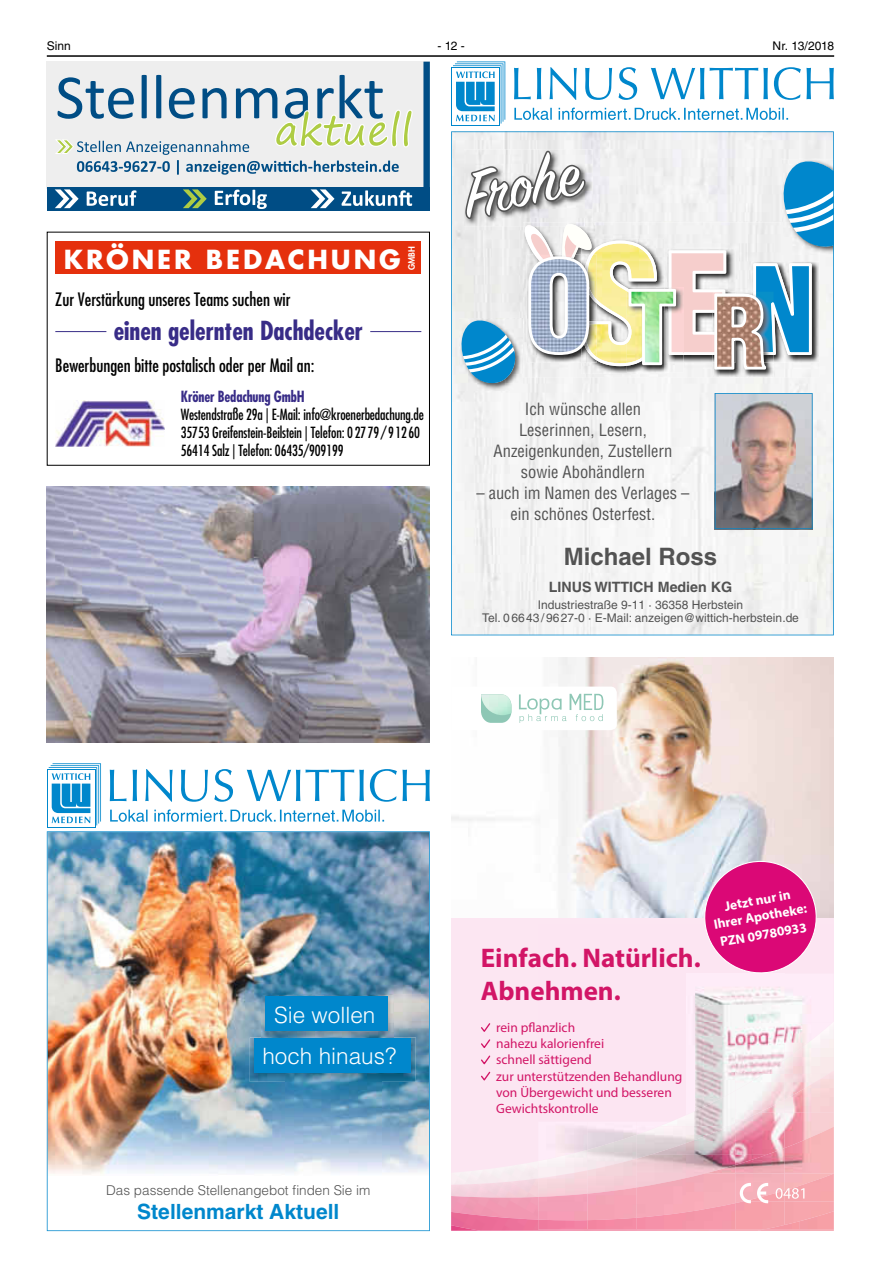
<style>
.page{position:relative;width:881px;height:1263px;background:#fff}
.page>*{position:absolute;margin:0;border:0;box-sizing:border-box;transform-origin:0 0}
.t1{font:70.5px "Sign Painter House Script";color:#fff}
.t2{font:700 27px/32.4px "Myriad Pro";color:#d21566}
.t3{font:700 25.65px "Futura LT";letter-spacing:.11em;color:#fff}
.t4{font:700 condensed 25.5px "Futura LT";color:#382c87}
.t5{font:700 24px "Helvetica LT";color:#535353}
.t6{font:300 22.5px/41.7px "Helvetica LT";color:#fff;text-align:center}
.t7{font:700 21px "Helvetica LT";color:#0087cc}
.t8{font:condensed 18px "Futura LT";color:#000}
.t9{font:condensed 16.5px/21px "Helvetica LT";color:#535353;text-align:center}
.t10{font:condensed 15px/18px "Futura LT";letter-spacing:-.01em;color:#000;scale:.95 1}
.t11{font:700 condensed 15px "Futura LT";letter-spacing:-.01em;color:#382c87;scale:.95 1}
.t12{font:700 14.25px "Helvetica LT";color:#535353}
.t13{font:13.5px/16.2px "Myriad Pro";color:#d21566}
.t14{font:300 13.5px "Helvetica LT";color:#535353}
.t15{font:700 13.5px/16.2px "Myriad Pro";color:#fff;text-align:center}
.t16{font:12px/13.5px "Helvetica LT";color:#535353;text-align:center}
.t17{font:12px "Helvetica LT";color:#000}
.t18{font:800 8.55px "Futura LT";color:#fff}
</style>
<div class="page">
<hr style="left:47px;top:55px;width:786px;height:2px;background:#000">
<div style="left:47px;top:232px;width:382px;height:234px;border:1px solid #000"></div>
<div style="left:55px;top:241px;width:366px;height:33px;background:#e5300d"></div>
<hr style="left:370px;top:331px;width:51px;height:1px;background:#382c87">
<hr style="left:55px;top:331px;width:51px;height:1px;background:#382c87">
<img style="left:56px;top:401px;width:109px;height:45px">
<div style="left:451px;top:67px;width:48px;height:58px;background:#0087cc"></div>
<div style="left:452px;top:68px;width:46px;height:57px;background:#fff"></div>
<svg style="left:453px;top:61px;width:380px;height:63px"></svg>
<svg style="left:451px;top:131px;width:382px;height:504px;fill:#f2f2f1"></svg>
<svg style="left:714px;top:393px;width:98px;height:136px;background:#aea09f"></svg>
<div style="left:47px;top:62px;width:382px;height:127px;background:#eee"></div>
<div style="left:47px;top:187px;width:143px;height:23px;background:#004d85"></div>
<svg style="left:55px;top:189px;width:81px;height:19px"></svg>
<svg style="left:143px;top:62px;width:286px;height:125px"></svg>
<svg style="left:56px;top:75px;width:357px;height:100px"></svg>
<div style="left:175px;top:187px;width:143px;height:23px;background:#004d85"></div>
<svg style="left:215px;top:190px;width:52px;height:19px"></svg>
<svg style="left:183px;top:189px;width:24px;height:19px"></svg>
<div style="left:302px;top:187px;width:127px;height:23px;background:#004d85"></div>
<svg style="left:310px;top:189px;width:102px;height:19px"></svg>
<img style="left:47px;top:831px;width:382px;height:400px">
<img style="left:261px;top:996px;width:132px;height:41px">
<div style="left:265px;top:996px;width:123px;height:35px;background:#0087cc"></div>
<img style="left:250px;top:1037px;width:165px;height:45px">
<div style="left:254px;top:1038px;width:156px;height:35px;background:#0087cc"></div>
<svg style="left:47px;top:769px;width:2px;height:58px"></svg>
<div style="left:48px;top:770px;width:46px;height:56px;background:#fff"></div>
<svg style="left:49px;top:763px;width:380px;height:62px"></svg>
<img style="left:47px;top:487px;width:382px;height:255px">
<img style="left:558px;top:657px;width:275px;height:260px">
<img style="left:451px;top:1204px;width:87px;height:8px">
<img style="left:451px;top:1212px;width:87px;height:13px">
<img style="left:451px;top:1225px;width:382px;height:6px">
<div style="left:784px;top:924px;width:49px;height:49px;background:#fce5f2"></div>
<img style="left:767px;top:973px;width:66px;height:50px">
<img style="left:767px;top:1026px;width:17px;height:34px">
<img style="left:767px;top:1060px;width:17px;height:14px">
<img style="left:784px;top:1021px;width:49px;height:49px">
<img style="left:767px;top:1074px;width:17px;height:25px">
<img style="left:767px;top:1099px;width:17px;height:14px">
<img style="left:784px;top:1070px;width:49px;height:57px">
<img style="left:767px;top:1113px;width:17px;height:35px">
<img style="left:767px;top:1148px;width:17px;height:35px">
<img style="left:784px;top:1127px;width:49px;height:46px">
<img style="left:538px;top:1204px;width:49px;height:25px">
<img style="left:587px;top:1204px;width:49px;height:14px">
<img style="left:636px;top:1204px;width:49px;height:8px">
<img style="left:784px;top:1173px;width:49px;height:48px">
<img style="left:587px;top:1218px;width:49px;height:11px">
<img style="left:636px;top:1212px;width:49px;height:17px">
<img style="left:685px;top:1204px;width:50px;height:25px">
<img style="left:735px;top:1204px;width:49px;height:25px">
<img style="left:764px;top:1221px;width:34px;height:8px">
<img style="left:798px;top:1211px;width:35px;height:18px">
<svg style="left:767px;top:1183px;width:37px;height:21px"></svg>
<svg style="left:451px;top:687px;width:316px;height:517px"></svg>
<svg style="left:481px;top:694px;width:122px;height:29px"></svg>
<svg style="left:479px;top:1022px;width:12px;height:60px"></svg>
<svg style="left:700px;top:857px;width:120px;height:120px;background:#e1519d"></svg>
<p class="t17" style="left:47px;top:39px;width:26px">Sinn</p>
<p class="t17" style="left:437px;top:39px;width:29px">-12-</p>
<p class="t17" style="left:772px;top:39px;width:63px">Nr. 13/2018</p>
<h1 class="t1" style="left:455px;top:154px;width:119px;rotate:-12deg">Frohe</h1>
<h3 class="t3" style="left:64px;top:243px;width:338px">KRÖNER BEDACHUNG</h3>
<p class="t18" style="left:406px;top:270px;width:25px;rotate:-90deg">GMBH</p>
<p class="t8" style="left:55px;top:288px;width:237px">Zur Verstärkung unseres Teams suchen wir</p>
<h3 class="t4" style="left:114px;top:315px;width:251px">einen gelernten Dachdecker</h3>
<p class="t8" style="left:55px;top:355px;width:260px">Bewerbungen bitte postalisch oder per Mail an:</p>
<p class="t11" style="left:181px;top:387px;width:132px">Kröner Bedachung GmbH</p>
<p class="t10" style="left:181px;top:405px;width:257px">Westendstraße 29a | E-Mail: info@kroenerbedachung.de<br>35753 Greifenstein-Beilstein | Telefon: 02779/91260<br>56414 Salz | Telefon: 06435/909199</p>
<p class="t9" style="left:493px;top:398px;width:180px">Ich wünsche allen<br>Leserinnen, Lesern,<br>Anzeigenkunden, Zustellern sowie Abohändlern</p>
<p class="t9" style="left:476px;top:482px;width:215px">– auch im Namen des Verlages – ein schönes Osterfest.</p>
<h3 class="t5" style="left:563px;top:542px;width:155px">Michael Ross</h3>
<p class="t12" style="left:548px;top:579px;width:185px">LINUS WITTICH Medien KG</p>
<p class="t16" style="left:482px;top:598px;width:318px">Industriestraße 9-11 · 36358 Herbstein<br>Tel. 06643/9627-0 · E-Mail: anzeigen@wittich-herbstein.de</p>
<h3 class="t6" style="left:262px;top:994px;width:135px">Sie wollen hoch hinaus?</h3>
<p class="t14" style="left:106px;top:1182px;width:266px">Das passende Stellenangebot finden Sie im</p>
<h3 class="t7" style="left:137px;top:1200px;width:203px">Stellenmarkt Aktuell</h3>
<h2 class="t2" style="left:480px;top:941px;width:221px">Einfach. Natürlich.<br>Abnehmen.</h2>
<p class="t13" style="left:496px;top:1019px;width:188px">rein pflanzlich<br>nahezu kalorienfrei<br>schnell sättigend<br>zur unterstützenden Behandlung von Übergewicht und besseren<br>Gewichtskontrolle</p>
<p class="t15" style="left:709px;top:900px;width:96px;rotate:-10deg">Jetzt nur in<br>Ihrer Apotheke:</p>
<p class="t15" style="left:718px;top:933px;width:89px;rotate:-10deg">PZN 09780933</p>
</div>
